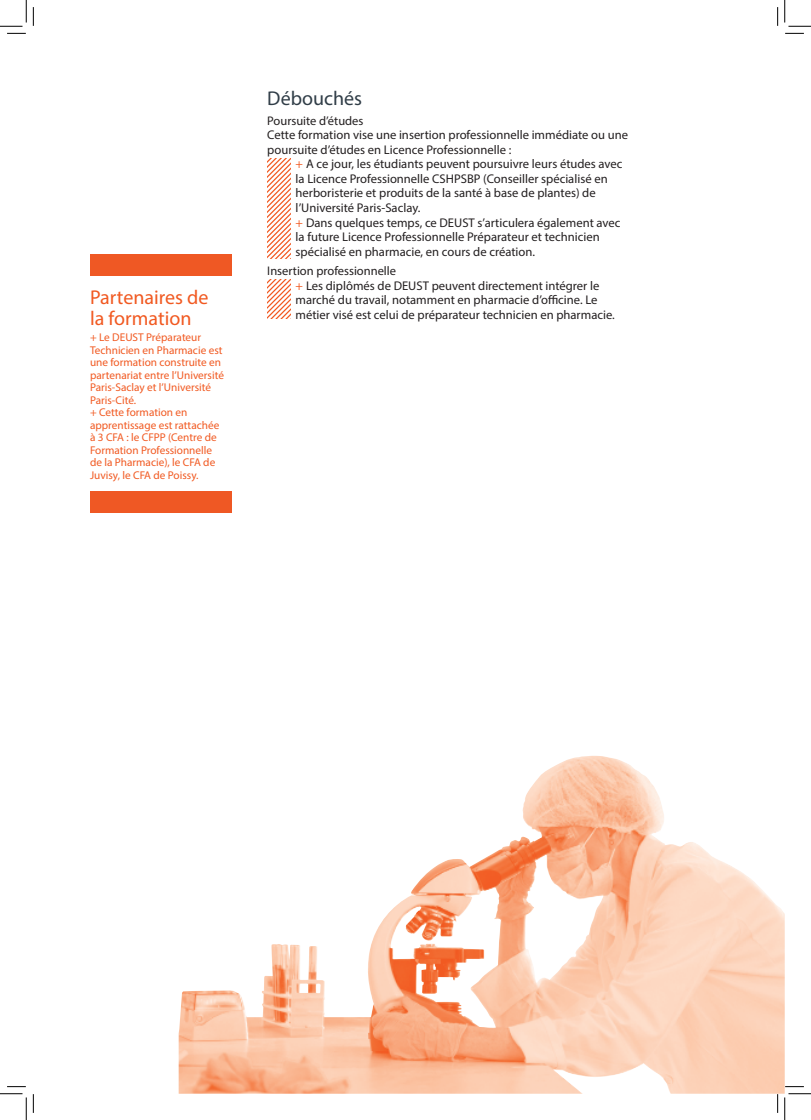
<style>
.page{position:relative;width:811px;height:1120px;background:#fff}
.page>*{position:absolute;margin:0;border:0;box-sizing:border-box;transform-origin:0 0}
.t1{font:20px/21.2px "Myriad Pro";color:#f15921}
.t2{font:20px "Myriad Pro";color:#303d47}
.t3{font:12.62px/14.5px "Myriad Pro";color:#231f20}
.t4{font:12.5px "Myriad Pro";color:#231f20}
.t5{font:11.25px/12.5px "Myriad Pro";color:#f15921}
.s1{color:#f15921}
</style>
<div class="page">
<div style="left:90px;top:254px;width:142px;height:21px;background:#ef5824"></div>
<div style="left:90px;top:491px;width:142px;height:22px;background:#ef5824"></div>
<svg style="left:267px;top:158px;width:23px;height:100px"></svg>
<svg style="left:267px;top:279px;width:23px;height:40px"></svg>
<img style="left:179px;top:755px;width:606px;height:338px">
<svg style="left:7px;top:33px;width:19px;height:1px"></svg>
<svg style="left:785px;top:33px;width:19px;height:1px"></svg>
<svg style="left:33px;top:7px;width:1px;height:19px"></svg>
<svg style="left:33px;top:1094px;width:1px;height:18px"></svg>
<svg style="left:777px;top:7px;width:1px;height:19px"></svg>
<svg style="left:777px;top:1093px;width:1px;height:19px"></svg>
<svg style="left:0;top:0;width:27px;height:27px"></svg>
<svg style="left:0;top:1093px;width:27px;height:26px"></svg>
<svg style="left:784px;top:0;width:27px;height:27px"></svg>
<svg style="left:784px;top:1093px;width:27px;height:26px"></svg>
<h1 class="t1" style="left:90px;top:286px;width:120px">Partenaires de la formation</h1>
<p class="t5" style="left:90px;top:331px;width:135px">+ Le DEUST Préparateur<br>Technicien en Pharmacie est une formation construite en partenariat entre l’Université<br>Paris-Saclay et l’Université<br>Paris-Cité.<br>+ Cette formation en apprentissage est rattachée à 3 CFA : le CFPP (Centre de<br>Formation Professionnelle de la Pharmacie), le CFA de<br>Juvisy, le CFA de Poissy.</p>
<h1 class="t2" style="left:267px;top:86px;width:96px">Débouchés</h1>
<p class="t4" style="left:267px;top:113px;width:98px">Poursuite d’études</p>
<p class="t3" style="left:267px;top:128px;width:362px">Cette formation vise une insertion professionnelle immédiate ou une poursuite d’études en Licence Professionnelle :</p>
<p class="t3" style="left:296px;top:157px;width:328px"><span class="s1">+</span> A ce jour, les étudiants peuvent poursuivre leurs études avec la Licence Professionnelle CSHPSBP (Conseiller spécialisé en herboristerie et produits de la santé à base de plantes) de l’Université Paris-Saclay.<br><span class="s1">+</span> Dans quelques temps, ce DEUST s’articulera également avec la future Licence Professionnelle Préparateur et technicien spécialisé en pharmacie, en cours de création.</p>
<p class="t4" style="left:267px;top:263px;width:130px">Insertion professionnelle</p>
<p class="t3" style="left:296px;top:278px;width:321px"><span class="s1">+</span> Les diplômés de DEUST peuvent directement intégrer le marché du travail, notamment en pharmacie d’officine. Le métier visé est celui de préparateur technicien en pharmacie.</p>
</div>
